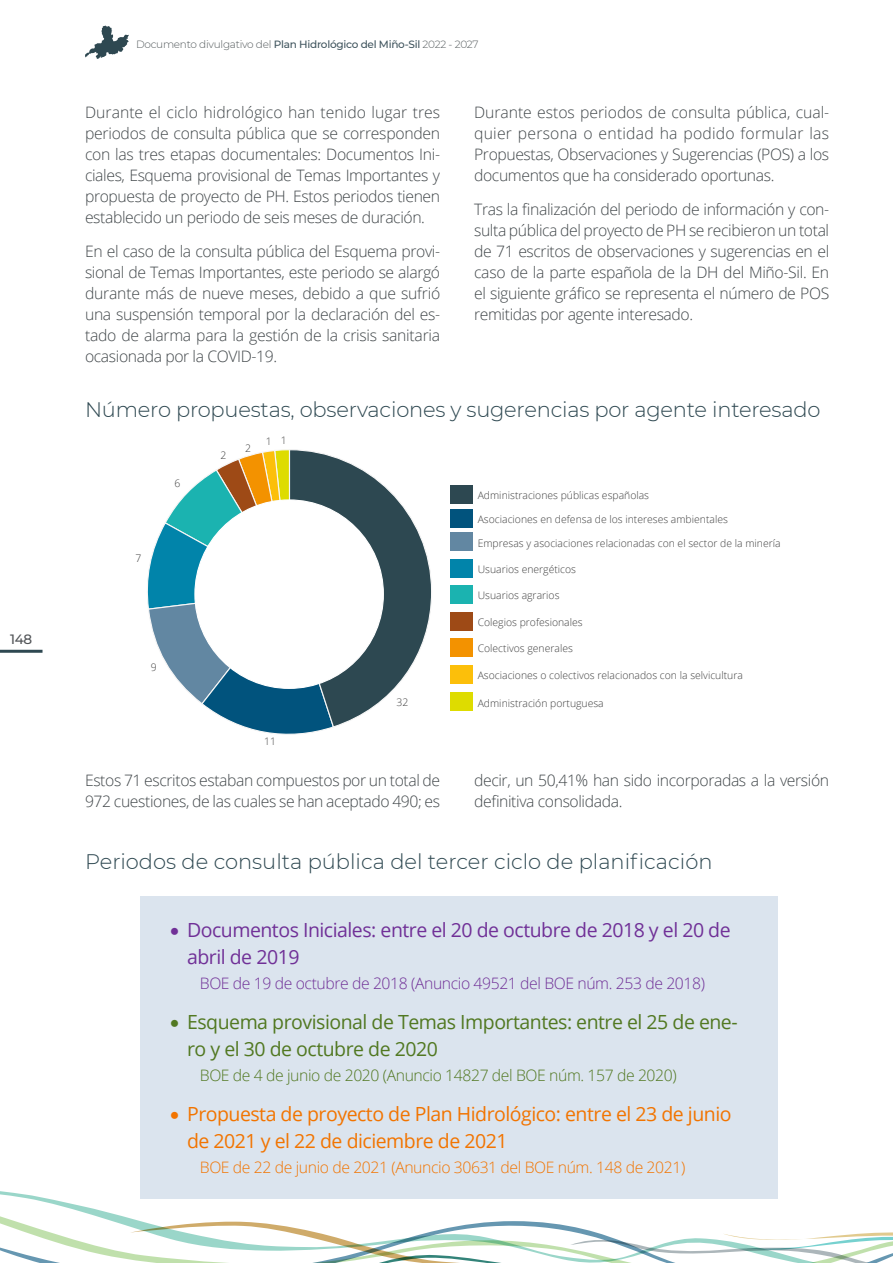
<style>
.page{position:relative;width:893px;height:1263px;background:#fff}
.page>*{position:absolute;margin:0;border:0;box-sizing:border-box;transform-origin:0 0}
.t1{font:300 21px "Montserrat";letter-spacing:-.01em;color:#2e4851}
.t2{font:19.5px/27px "Open Sans";letter-spacing:-.025em;color:#f27400}
.t3{font:19.5px/27px "Open Sans";letter-spacing:-.025em;color:#517821}
.t4{font:19.5px/27px "Open Sans";letter-spacing:-.025em;color:#703097}
.t5{font:300 15.75px/21px "Open Sans";letter-spacing:-.025em;color:#404649;text-align:justify}
.t6{font:300 15.75px "Open Sans";letter-spacing:-.025em;color:#703097}
.t7{font:300 15.75px "Open Sans";letter-spacing:-.025em;color:#f27400}
.t8{font:300 15.75px "Open Sans";letter-spacing:-.025em;color:#517821}
.t9{font:500 13.5px "Montserrat";color:#505356}
.t10{font:300 10.5px "Montserrat";letter-spacing:-.025em;color:#555c5e}
.t11{font:300 10.35px "Open Sans";color:#404040}
.s1{font-weight:500;color:#3f545d}
</style>
<div class="page">
<hr style="left:0;top:650px;width:43px;height:3px;background:#2e4851">
<svg style="left:0;top:1201px;width:893px;height:62px"></svg>
<svg style="left:85px;top:25px;width:44px;height:34px"></svg>
<div style="left:450px;top:692px;width:22px;height:19px;background:#dedc00"></div>
<div style="left:450px;top:665px;width:22px;height:19px;background:#fcbf0a"></div>
<div style="left:450px;top:638px;width:22px;height:19px;background:#f39200"></div>
<div style="left:450px;top:612px;width:22px;height:19px;background:#9e4a16"></div>
<div style="left:450px;top:585px;width:22px;height:19px;background:#1bb3b0"></div>
<div style="left:450px;top:559px;width:22px;height:18px;background:#0184aa"></div>
<div style="left:450px;top:533px;width:22px;height:18px;background:#6287a2"></div>
<div style="left:450px;top:509px;width:22px;height:19px;background:#01537d"></div>
<div style="left:450px;top:485px;width:22px;height:19px;background:#2d4851"></div>
<svg style="left:147px;top:449px;width:285px;height:286px"></svg>
<div style="left:195px;top:500px;width:188px;height:188px;background:#fff;border-radius:50%"></div>
<div style="left:140px;top:896px;width:638px;height:303px;background:#dbe4ee"></div>
<p class="t9" style="left:10px;top:630px;width:24px">148</p>
<p class="t10" style="left:136px;top:37px;width:344px">Documento divulgativo del <span class="s1">Plan Hidrológico del Miño-Sil</span> 2022 - 2027</p>
<p class="t5" style="left:85px;top:102px;width:357px">Durante el ciclo hidrológico han tenido lugar tres periodos de consulta pública que se corresponden con las tres etapas documentales: Documentos Ini&shy;ciales, Esquema provisional de Temas Importantes y propuesta de proyecto de PH. Estos periodos tienen establecido un periodo de seis meses de duración.</p>
<p class="t5" style="left:85px;top:240px;width:357px">En el caso de la consulta pública del Esquema provi&shy;sional de Temas Importantes, este periodo se alargó durante más de nueve meses, debido a que sufrió una suspensión temporal por la declaración del es&shy;tado de alarma para la gestión de la crisis sanitaria ocasionada por la COVID-19.</p>
<p class="t5" style="left:474px;top:102px;width:357px">Durante estos periodos de consulta pública, cual&shy;quier persona o entidad ha podido formular las Propuestas, Observaciones y Sugerencias (POS) a los documentos que ha considerado oportunas.</p>
<p class="t5" style="left:474px;top:198px;width:357px">Tras la finalización del periodo de información y con&shy;sulta pública del proyecto de PH se recibieron un total de 71 escritos de observaciones y sugerencias en el caso de la parte española de la DH del Miño-Sil. En el siguiente gráfico se representa el número de POS remitidas por agente interesado.</p>
<h1 class="t1" style="left:85px;top:395px;width:737px">Número propuestas, observaciones y sugerencias por agente interesado</h1>
<p class="t11" style="left:136px;top:551px;width:7px">7</p>
<p class="t11" style="left:175px;top:476px;width:7px">6</p>
<p class="t11" style="left:151px;top:660px;width:7px">9</p>
<p class="t11" style="left:220px;top:448px;width:7px">2</p>
<p class="t11" style="left:245px;top:441px;width:7px">2</p>
<p class="t11" style="left:266px;top:434px;width:22px">1 1</p>
<p class="t11" style="left:264px;top:734px;width:13px">11</p>
<p class="t11" style="left:478px;top:489px;width:173px">Administraciones públicas españolas</p>
<p class="t11" style="left:478px;top:512px;width:252px">Asociaciones en defensa de los intereses ambientales</p>
<p class="t11" style="left:478px;top:536px;width:304px">Empresas y asociaciones relacionadas con el sector de la minería</p>
<p class="t11" style="left:478px;top:562px;width:100px">Usuarios energéticos</p>
<p class="t11" style="left:478px;top:588px;width:83px">Usuarios agrarios</p>
<p class="t11" style="left:478px;top:615px;width:106px">Colegios profesionales</p>
<p class="t11" style="left:478px;top:641px;width:97px">Colectivos generales</p>
<p class="t11" style="left:478px;top:669px;width:267px">Asociaciones o colectivos relacionados con la selvicultura</p>
<p class="t11" style="left:397px;top:695px;width:13px">32</p>
<p class="t11" style="left:478px;top:696px;width:128px">Administración portuguesa</p>
<p class="t5" style="left:85px;top:769px;width:357px">Estos 71 escritos estaban compuestos por un total de<br>972 cuestiones, de las cuales se han aceptado 490; es</p>
<p class="t5" style="left:474px;top:769px;width:357px">decir, un 50,41% han sido incorporadas a la versión definitiva consolidada.</p>
<h1 class="t1" style="left:85px;top:847px;width:629px">Periodos de consulta pública del tercer ciclo de planificación</h1>
<p class="t4" style="left:187px;top:916px;width:545px;text-indent:-17px">• Documentos Iniciales: entre el 20 de octubre de 2018 y el 20 de abril de 2019</p>
<p class="t6" style="left:200px;top:973px;width:507px">BOE de 19 de octubre de 2018 (Anuncio 49521 del BOE núm. 253 de 2018)</p>
<p class="t3" style="left:187px;top:1008px;width:552px;text-indent:-17px">• Esquema provisional de Temas Importantes: entre el 25 de ene&shy;ro y el 30 de octubre de 2020</p>
<p class="t8" style="left:200px;top:1065px;width:478px">BOE de 4 de junio de 2020 (Anuncio 14827 del BOE núm. 157 de 2020)</p>
<p class="t2" style="left:187px;top:1100px;width:546px;text-indent:-17px">• Propuesta de proyecto de Plan Hidrológico: entre el 23 de junio de 2021 y el 22 de diciembre de 2021</p>
<p class="t7" style="left:200px;top:1157px;width:487px">BOE de 22 de junio de 2021 (Anuncio 30631 del BOE núm. 148 de 2021)</p>
</div>
